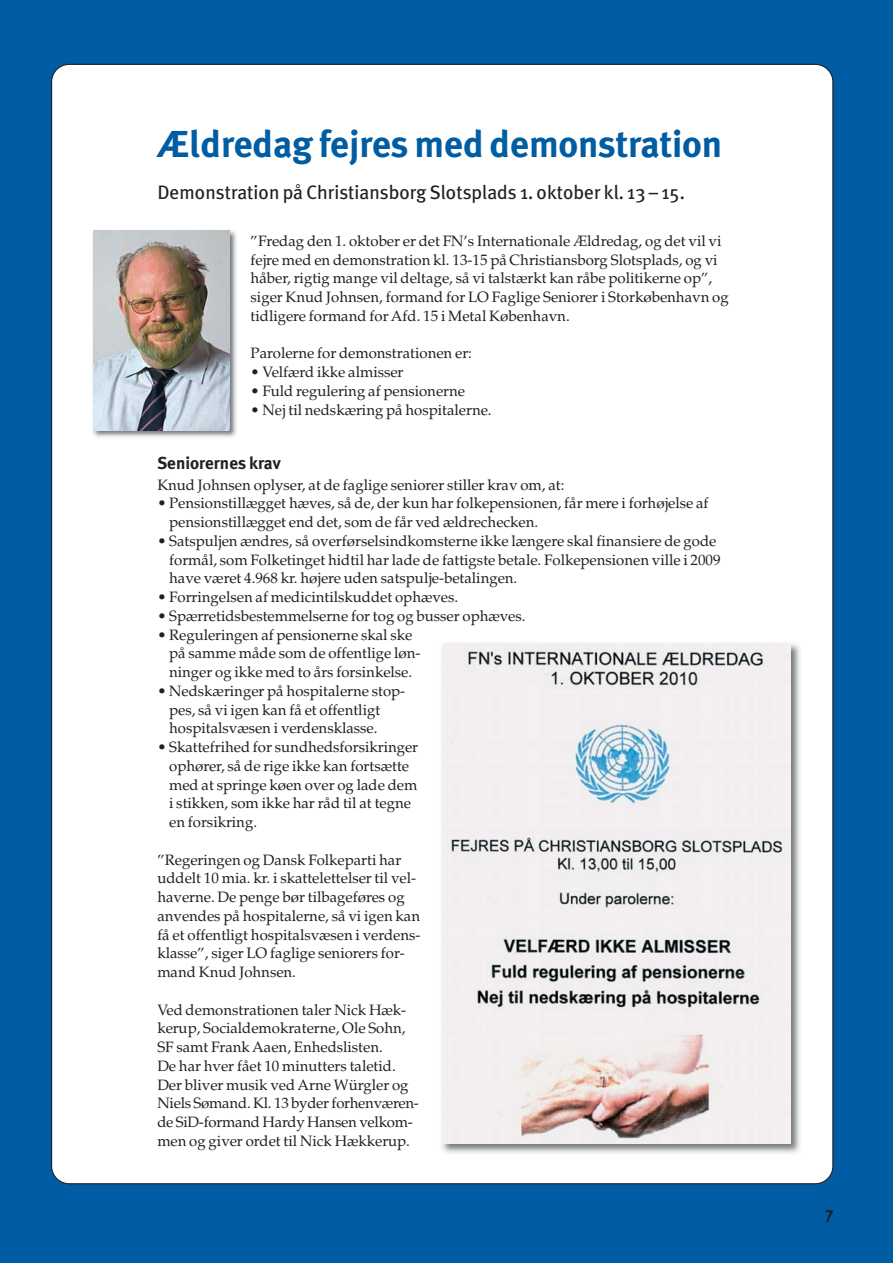
<style>
.page{position:relative;width:893px;height:1263px;background:#005ca3}
.page>*{position:absolute;margin:0;border:0;box-sizing:border-box;transform-origin:0 0}
.t1{font:700 37.5px "Meta Plus";letter-spacing:-.005em;color:#005ca3}
.t2{font:19.5px "Meta Plus";color:#231f20}
.t3{font:700 17.25px "Meta Plus";color:#231f20}
.t4{font:15px/18.8px "Palatino";color:#231f20}
</style>
<div class="page">
<div style="left:51px;top:64px;width:782px;height:1120px;background:#fff"></div>
<img style="left:437px;top:638px;width:369px;height:520px">
<img style="left:442px;top:644px;width:349px;height:499px">
<img style="left:88px;top:225px;width:153px;height:216px">
<img style="left:94px;top:231px;width:136px;height:199px">
<h1 class="t1" style="left:157px;top:129px;width:566px">Ældredag fejres med demonstration</h1>
<h2 class="t2" style="left:157px;top:185px;width:529px">Demonstration på Christiansborg Slotsplads 1. oktober kl. 13 – 15.</h2>
<p class="t4" style="left:251px;top:233px;width:480px">”Fredag den 1. oktober er det FN’s Internationale Ældredag, og det vil vi fejre med en demonstration kl. 13-15 på Christiansborg Slotsplads, og vi håber, rigtig mange vil deltage, så vi talstærkt kan råbe politikerne op”, siger Knud Johnsen, formand for LO Faglige Seniorer i Storkøbenhavn og tidligere formand for Afd. 15 i Metal København.</p>
<p class="t4" style="left:251px;top:345px;width:223px">Parolerne for demonstrationen er:</p>
<p class="t4" style="left:251px;top:364px;width:154px">• Velfærd ikke almisser</p>
<p class="t4" style="left:251px;top:383px;width:216px">• Fuld regulering af pensionerne</p>
<p class="t4" style="left:251px;top:402px;width:243px">• Nej til nedskæring på hospitalerne.</p>
<p class="t3" style="left:157px;top:457px;width:125px">Seniorernes krav</p>
<p class="t4" style="left:157px;top:477px;width:409px">Knud Johnsen oplyser, at de faglige seniorer stiller krav om, at:</p>
<p class="t4" style="left:169px;top:495px;width:541px;text-indent:-12px">• Pensionstillægget hæves, så de, der kun har folkepensionen, får mere i forhøjelse af pensionstillægget end det, som de får ved ældrechecken.</p>
<p class="t4" style="left:169px;top:533px;width:553px;text-indent:-12px">• Satspuljen ændres, så overførselsindkomsterne ikke længere skal finansiere de gode formål, som Folketinget hidtil har lade de fattigste betale. Folkepensionen ville i 2009 have været 4.968 kr. højere uden satspulje-betalingen.</p>
<p class="t4" style="left:157px;top:589px;width:302px">• Forringelsen af medicintilskuddet ophæves.</p>
<p class="t4" style="left:157px;top:608px;width:370px">• Spærretidsbestemmelserne for tog og busser ophæves.</p>
<p class="t4" style="left:169px;top:627px;width:253px;text-indent:-12px">• Reguleringen af pensionerne skal ske på samme måde som de offentlige løn&shy;ninger og ikke med to års forsinkelse.</p>
<p class="t4" style="left:169px;top:683px;width:238px;text-indent:-12px">• Nedskæringer på hospitalerne stop&shy;pes, så vi igen kan få et offentligt hospitalsvæsen i verdensklasse.</p>
<p class="t4" style="left:169px;top:739px;width:251px;text-indent:-12px">• Skattefrihed for sundhedsforsikringer ophører, så de rige ikke kan fortsætte med at springe køen over og lade dem i stikken, som ikke har råd til at tegne en forsikring.</p>
<p class="t4" style="left:157px;top:852px;width:265px">”Regeringen og Dansk Folkeparti har uddelt 10 mia. kr. i skattelettelser til vel&shy;haverne. De penge bør tilbage føres og anvendes på hospitalerne, så vi igen kan få et offentligt hospitalsvæsen i verdens&shy;klasse”, siger LO faglige seniorers for&shy;mand Knud Johnsen.</p>
<p class="t4" style="left:157px;top:1002px;width:263px">Ved demonstrationen taler Nick Hæk&shy;kerup, Socialdemokraterne, Ole Sohn, SF samt Frank Aaen, Enheds listen.<br>De har hver fået 10 minutters taletid.<br>Der bliver musik ved Arne Würgler og Niels Sømand. Kl. 13 byder forhenværen&shy;de SiD-formand Hardy Hansen velkom&shy;men og giver ordet til Nick Hækkerup.</p>
<p class="t3" style="left:825px;top:1207px;width:9px">7</p>
</div>
